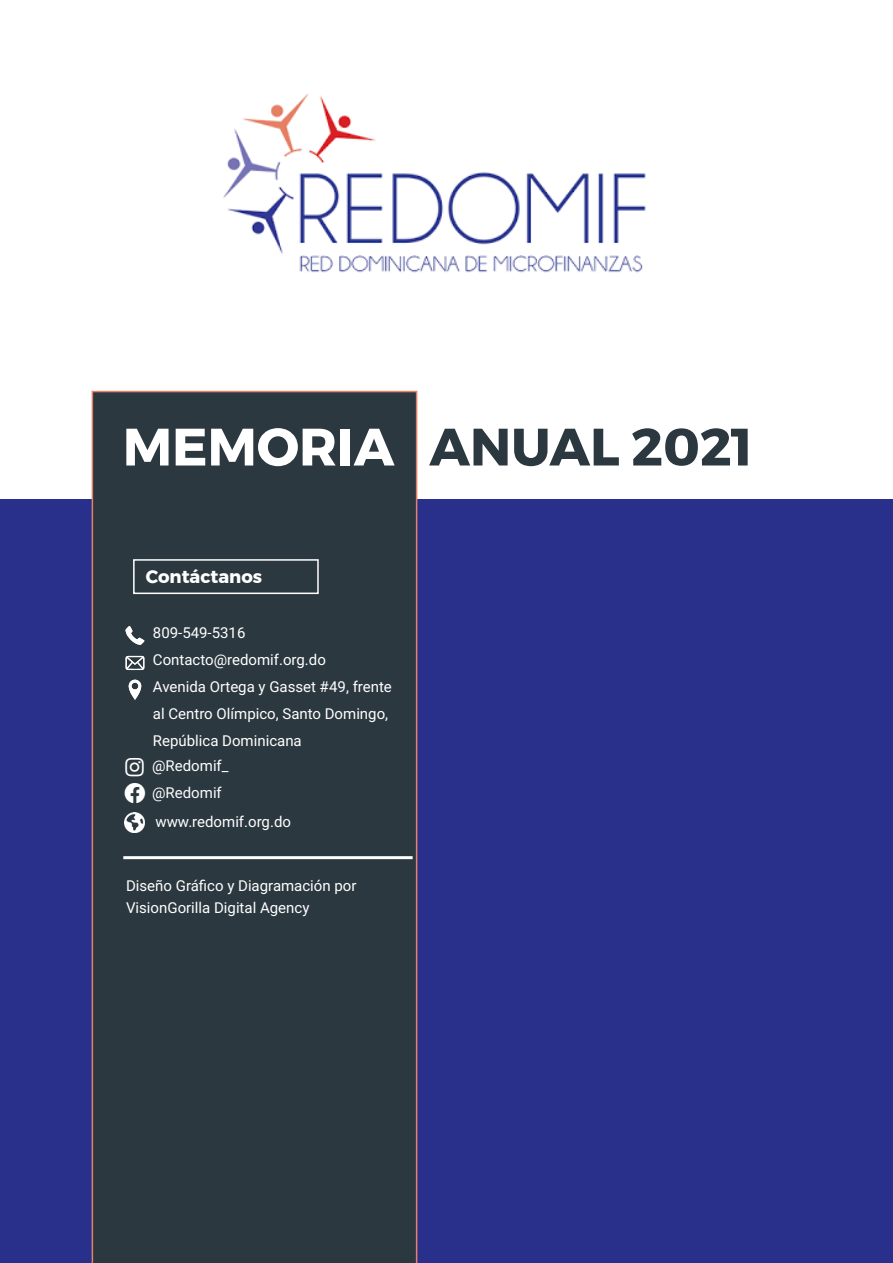
<style>
.page{position:relative;width:893px;height:1263px;background:#fff}
.page>*{position:absolute;margin:0;border:0;box-sizing:border-box;transform-origin:0 0}
.t1{font:700 52.5px "Montserrat";color:#2c3840}
.t2{font:700 18px "Montserrat";color:#fff}
.contact{font:15px/27px "Roboto";color:#fff}
.contact-2{font:15px "Roboto";color:#fbfdfe}
.s1{color:#fff}
</style>
<div class="page">
<div style="left:0;top:500px;width:893px;height:763px;background:#29308c"></div>
<div style="left:92px;top:391px;width:325px;height:872px;background:#2c3840"></div>
<div style="left:133px;top:559px;width:186px;height:35px;border:2px solid #fff"></div>
<img style="left:223px;top:93px;width:423px;height:180px">
<svg style="left:126px;top:656px;width:18px;height:14px"></svg>
<svg style="left:128px;top:680px;width:13px;height:20px"></svg>
<svg style="left:125px;top:626px;width:20px;height:19px"></svg>
<hr style="left:123px;top:856px;width:290px;height:3px;background:#fff">
<img style="left:124px;top:812px;width:20px;height:20px">
<svg style="left:125px;top:783px;width:20px;height:20px"></svg>
<svg style="left:126px;top:758px;width:18px;height:18px"></svg>
<p class="t1" style="left:123px;top:405px;width:632px"><span class="s1">MEMORIA</span> ANUAL 2021</p>
<p class="t2" style="left:146px;top:563px;width:118px">Contáctanos</p>
<p class="contact" style="left:153px;top:619px;width:94px">809-549-5316</p>
<p class="contact" style="left:153px;top:646px;width:174px">Contacto@redomif.org.do</p>
<p class="contact" style="left:153px;top:673px;width:240px">Avenida Ortega y Gasset #49, frente al Centro Olímpico, Santo Domingo,<br>República Dominicana</p>
<p class="contact" style="left:152px;top:751px;width:78px">@Redomif_</p>
<p class="contact-2" style="left:152px;top:782px;width:71px">@Redomif</p>
<p class="contact" style="left:155px;top:807px;width:137px">www.redomif.org.do</p>
<p class="contact" style="left:126px;top:871px;width:232px">Diseño Gráfico y Diagramación por</p>
<p class="contact" style="left:126px;top:894px;width:185px">VisionGorilla Digital Agency</p>
</div>
